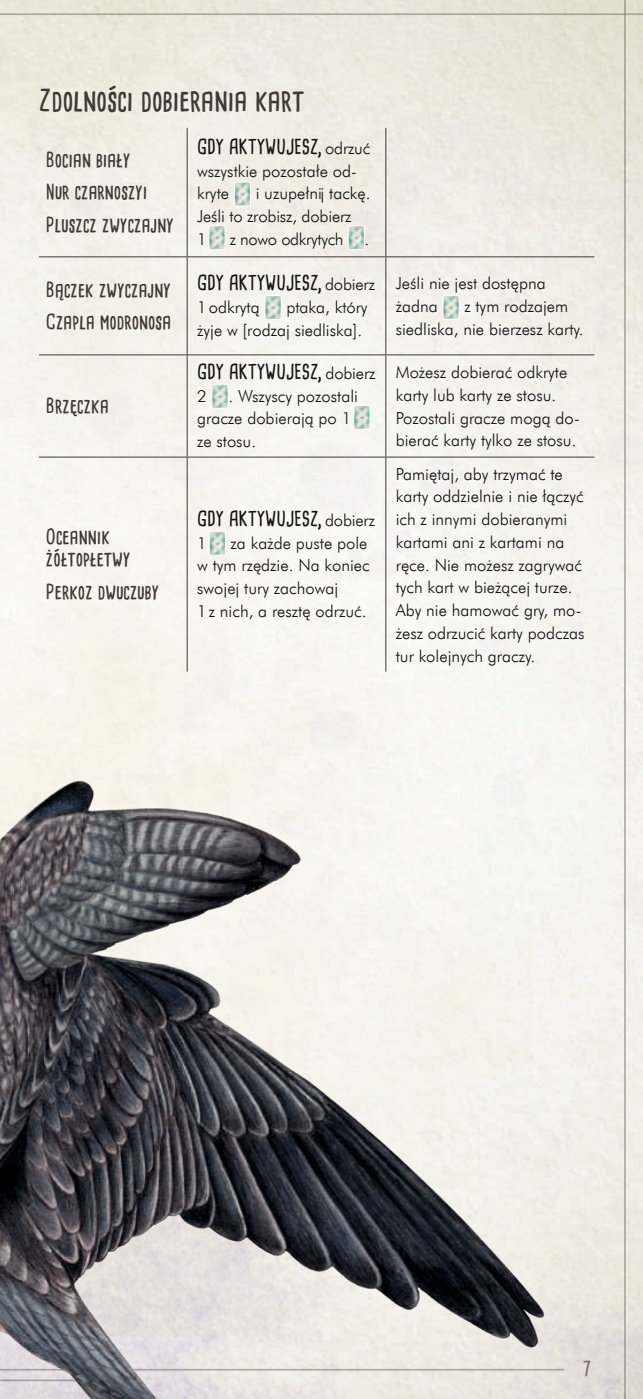
<style>
.page{position:relative;width:643px;height:1399px;background:#fff}
.page>*{position:absolute;margin:0;border:0;box-sizing:border-box;transform-origin:0 0}
.t1{font:29.75px "Cardenio Modern Bold PL";color:#403a37}
.t2{font:20.12px/32.7px "Cardenio Modern Bold PL";color:#403a37}
.t3{font:20.12px "Cardenio Modern Bold PL";letter-spacing:-.01em;color:#131413}
.t4{font:20.12px "Cardenio Modern Bold PL";color:#796b62}
.t5{font:16.62px/22.8px "Futura Lt EU Normal";color:#131413}
.t6{font:16.62px "Futura Lt EU Normal";letter-spacing:-.02em;color:#131413}
.s1{font-family:"Futura Lt EU Normal";font-size:16.62px}
</style>
<div class="page">
<hr style="left:623px;top:0;width:2px;height:1398px;background:#746861">
<hr style="left:0;top:13px;width:642px;height:2px;background:#746861">
<img style="left:0;top:55px;width:642px;height:1343px">
<img style="left:0;top:770px;width:562px;height:628px">
<hr style="left:187px;top:128px;width:1px;height:128px;background:#403a37">
<hr style="left:385px;top:128px;width:1px;height:128px;background:#403a37">
<hr style="left:39px;top:256px;width:148px;height:1px;background:#403a37">
<hr style="left:187px;top:256px;width:198px;height:1px;background:#403a37">
<hr style="left:187px;top:257px;width:1px;height:97px;background:#403a37">
<hr style="left:385px;top:256px;width:209px;height:1px;background:#403a37">
<hr style="left:385px;top:257px;width:1px;height:97px;background:#403a37">
<hr style="left:39px;top:354px;width:148px;height:1px;background:#403a37">
<hr style="left:187px;top:354px;width:198px;height:1px;background:#403a37">
<hr style="left:187px;top:355px;width:1px;height:101px;background:#403a37">
<hr style="left:385px;top:354px;width:209px;height:1px;background:#403a37">
<hr style="left:385px;top:355px;width:1px;height:101px;background:#403a37">
<hr style="left:39px;top:456px;width:148px;height:1px;background:#403a37">
<hr style="left:187px;top:456px;width:198px;height:1px;background:#403a37">
<hr style="left:187px;top:457px;width:1px;height:214px;background:#403a37">
<hr style="left:385px;top:456px;width:209px;height:1px;background:#403a37">
<hr style="left:385px;top:457px;width:1px;height:214px;background:#403a37">
<img style="left:234px;top:183px;width:15px;height:23px">
<div style="left:234px;top:181px;width:17px;height:25px;border:1px solid #fff;border-radius:2px"></div>
<img style="left:210px;top:227px;width:15px;height:23px">
<div style="left:208px;top:225px;width:17px;height:25px;border:1px solid #fff;border-radius:2px"></div>
<img style="left:349px;top:227px;width:15px;height:23px">
<div style="left:347px;top:225px;width:17px;height:25px;border:1px solid #fff;border-radius:2px"></div>
<img style="left:266px;top:295px;width:15px;height:23px">
<div style="left:264px;top:295px;width:17px;height:25px;border:1px solid #fff;border-radius:2px"></div>
<img style="left:442px;top:295px;width:17px;height:23px">
<div style="left:442px;top:295px;width:17px;height:25px;border:1px solid #fff;border-radius:2px"></div>
<img style="left:213px;top:384px;width:15px;height:24px">
<div style="left:211px;top:384px;width:17px;height:24px;border:1px solid #fff;border-radius:2px"></div>
<img style="left:353px;top:405px;width:17px;height:24px">
<div style="left:353px;top:405px;width:17px;height:24px;border:1px solid #fff;border-radius:2px"></div>
<img style="left:209px;top:531px;width:15px;height:24px">
<div style="left:209px;top:531px;width:17px;height:24px;border:1px solid #fff;border-radius:2px"></div>
<svg style="left:638px;top:1394px;width:5px;height:5px"></svg>
<h1 class="t1" style="left:39px;top:80px;width:267px">Zdolności dobierania kart</h1>
<p class="t2" style="left:46px;top:143px;width:129px">Bocian biały<br>Nur czarnoszyi<br>Pluszcz zwyczajny</p>
<p class="t3" style="left:197px;top:133px;width:175px">GDY AKTYWUJESZ,<span class="s1">odrzuć</span></p>
<p class="t5" style="left:197px;top:160px;width:161px">wszystkie pozostałe od&shy;kryte</p>
<p class="t5" style="left:197px;top:182px;width:175px;text-indent:58px">i uzupełnij tackę.<br>Jeśli to zrobisz, dobierz<br>1</p>
<p class="t6" style="left:229px;top:229px;width:141px">z nowo odkrytych .</p>
<p class="t2" style="left:46px;top:273px;width:127px">Bączek zwyczajny<br>Czapla modronosa</p>
<p class="t3" style="left:197px;top:269px;width:179px">GDY AKTYWUJESZ,<span class="s1">dobierz</span></p>
<p class="t5" style="left:197px;top:296px;width:172px;text-indent:89px">ptaka, który żyje w [rodzaj siedliska].</p>
<p class="t5" style="left:197px;top:296px;width:64px">1odkrytą</p>
<p class="t2" style="left:46px;top:389px;width:64px">Brzęczka</p>
<p class="t2" style="left:46px;top:525px;width:86px;line-height:22.8px">Oceannik żółtopłetwy</p>
<p class="t2" style="left:46px;top:575px;width:115px">Perkoz dwuczuby</p>
<p class="t3" style="left:197px;top:358px;width:180px">GDY AKTYWUJESZ, <span class="s1">dobierz</span></p>
<p class="t5" style="left:197px;top:385px;width:11px">2</p>
<p class="t5" style="left:197px;top:385px;width:162px;text-indent:31px">. Wszyscy pozostali gracze dobierają po 1 ze stosu.</p>
<p class="t3" style="left:197px;top:505px;width:179px">GDY AKTYWUJESZ,<span class="s1">dobierz</span></p>
<p class="t5" style="left:197px;top:532px;width:11px">1</p>
<p class="t5" style="left:197px;top:532px;width:174px;text-indent:33px">za każde puste pole w tym rzędzie. Na koniec swojej tury zachowaj<br>1z nich, a resztę odrzuć.</p>
<p class="t5" style="left:395px;top:272px;width:151px">Jeśli nie jest dostępna żadna</p>
<p class="t5" style="left:395px;top:295px;width:189px;text-indent:69px">z tym rodzajem siedliska, nie bierzesz karty.</p>
<p class="t5" style="left:395px;top:361px;width:185px">Możesz dobierać odkryte karty lub karty ze stosu.<br>Pozostali gracze mogą do&shy;bierać karty tylko ze stosu.</p>
<p class="t5" style="left:395px;top:463px;width:190px">Pamiętaj, aby trzymać te karty oddzielnie i nie łączyć ich z innymi dobieranymi kartami ani z kartami na ręce. Nie możesz zagrywać tych kart w bieżącej turze.<br>Aby nie hamować gry, mo&shy;żesz odrzucić karty podczas tur kolejnych graczy.</p>
<p class="t4" style="left:582px;top:1355px;width:10px">7</p>
</div>
